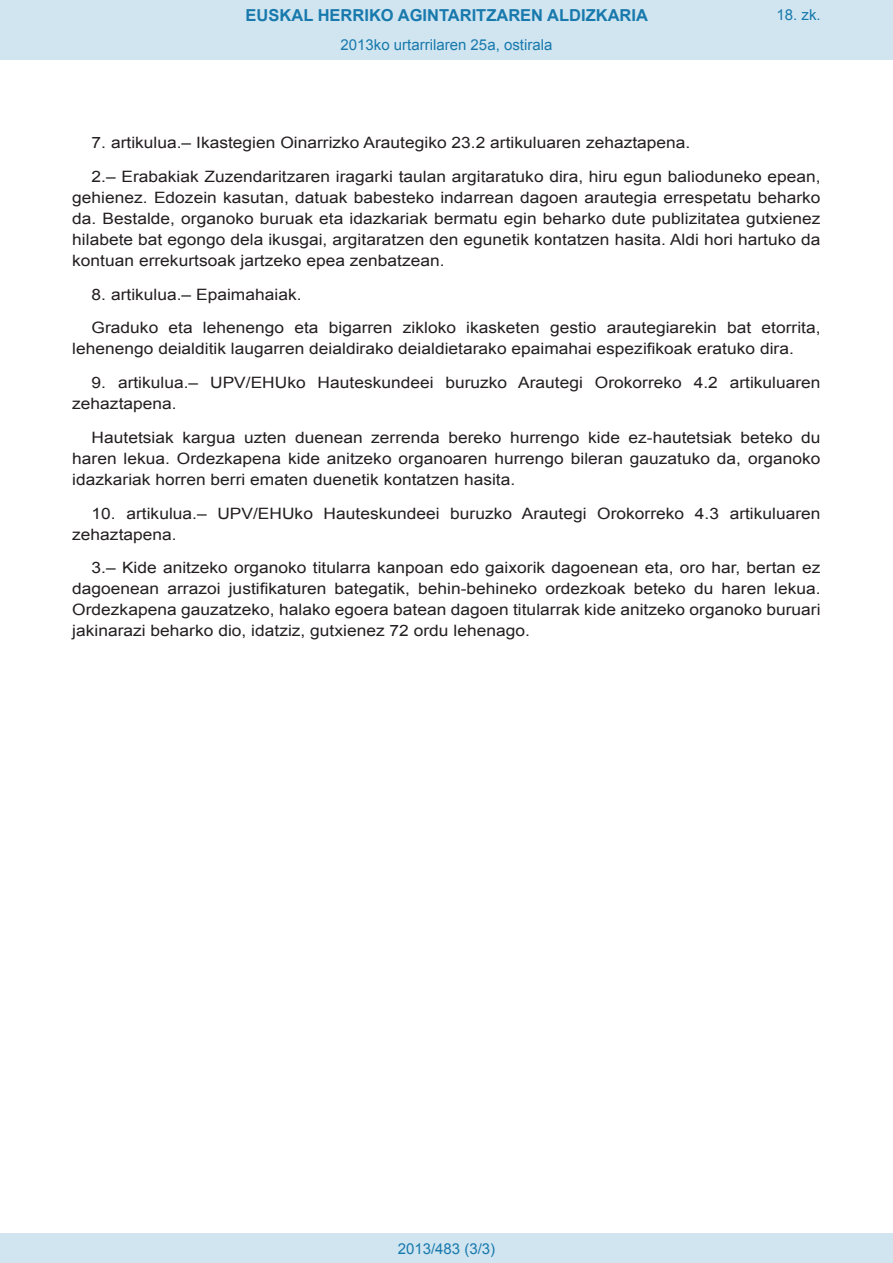
<style>
.page{position:relative;width:893px;height:1263px;background:#fff}
.page>*{position:absolute;margin:0;border:0;box-sizing:border-box;transform-origin:0 0}
.t1{font:700 16.5px "Arial";color:#1879ad}
.BOPVDetalle{font:15.6px/21px "Arial";color:#231f20;text-align:justify;scale:1.11 1}
.Paginacion_Centro{font:15px "Arial";color:#1879ad}
</style>
<div class="page">
<div style="left:0;top:0;width:893px;height:60px;background:#d0e5f0"></div>
<div style="left:0;top:1233px;width:893px;height:30px;background:#d0e5f0"></div>
<p class="t1" style="left:246px;top:4px;width:404px">EUSKAL HERRIKO AGINTARITZAREN ALDIZKARIA</p>
<p class="Paginacion_Centro" style="left:341px;top:35px;width:213px">2013ko urtarrilaren 25a, ostirala</p>
<p class="Paginacion_Centro" style="left:776px;top:5px;width:46px">18. zk.</p>
<p class="BOPVDetalle" style="left:92px;top:132px;width:541px">7. artikulua.– Ikastegien Oinarrizko Arautegiko 23.2 artikuluaren zehaztapena.</p>
<p class="BOPVDetalle" style="left:72px;top:166px;width:676px;text-indent:19px">2.– Erabakiak Zuzendaritzaren iragarki taulan argitaratuko dira, hiru egun balioduneko epean, gehienez. Edozein kasutan, datuak babesteko indarrean dagoen arautegia errespetatu beharko da. Bestalde, organoko buruak eta idazkariak bermatu egin beharko dute publizitatea gutxienez hilabete bat egongo dela ikusgai, argitaratzen den egunetik kontatzen hasita. Aldi hori hartuko da kontuan errekurtsoak jartzeko epea zenbatzean.</p>
<p class="BOPVDetalle" style="left:92px;top:284px;width:191px">8. artikulua.– Epaimahaiak.</p>
<p class="BOPVDetalle" style="left:72px;top:318px;width:676px;text-indent:19px">Graduko eta lehenengo eta bigarren zikloko ikasketen gestio arautegiarekin bat etorrita, lehenengo deialditik laugarren deialdirako deialdietarako epaimahai espezifikoak eratuko dira.</p>
<p class="BOPVDetalle" style="left:72px;top:372px;width:676px;text-indent:19px">9. artikulua.– UPV/EHUko Hauteskundeei buruzko Arautegi Orokorreko 4.2 artikuluaren zehaztapena.</p>
<p class="BOPVDetalle" style="left:72px;top:427px;width:676px;text-indent:19px">Hautetsiak kargua uzten duenean zerrenda bereko hurrengo kide ez-hautetsiak beteko du haren lekua. Ordezkapena kide anitzeko organoaren hurrengo bileran gauzatuko da, organoko idazkariak horren berri ematen duenetik kontatzen hasita.</p>
<p class="BOPVDetalle" style="left:72px;top:503px;width:676px;text-indent:19px">10. artikulua.– UPV/EHUko Hauteskundeei buruzko Arautegi Orokorreko 4.3 artikuluaren zehaztapena.</p>
<p class="BOPVDetalle" style="left:72px;top:558px;width:676px;text-indent:19px">3.– Kide anitzeko organoko titularra kanpoan edo gaixorik dagoenean eta, oro har, bertan ez dagoenean arrazoi justifikaturen bategatik, behin-behineko ordezkoak beteko du haren lekua.<br>Ordezkapena gauzatzeko, halako egoera batean dagoen titularrak kide anitzeko organoko buruari jakinarazi beharko dio, idatziz, gutxienez 72 ordu lehenago.</p>
<p class="Paginacion_Centro" style="left:398px;top:1238px;width:99px">2013/483 (3/3)</p>
</div>
